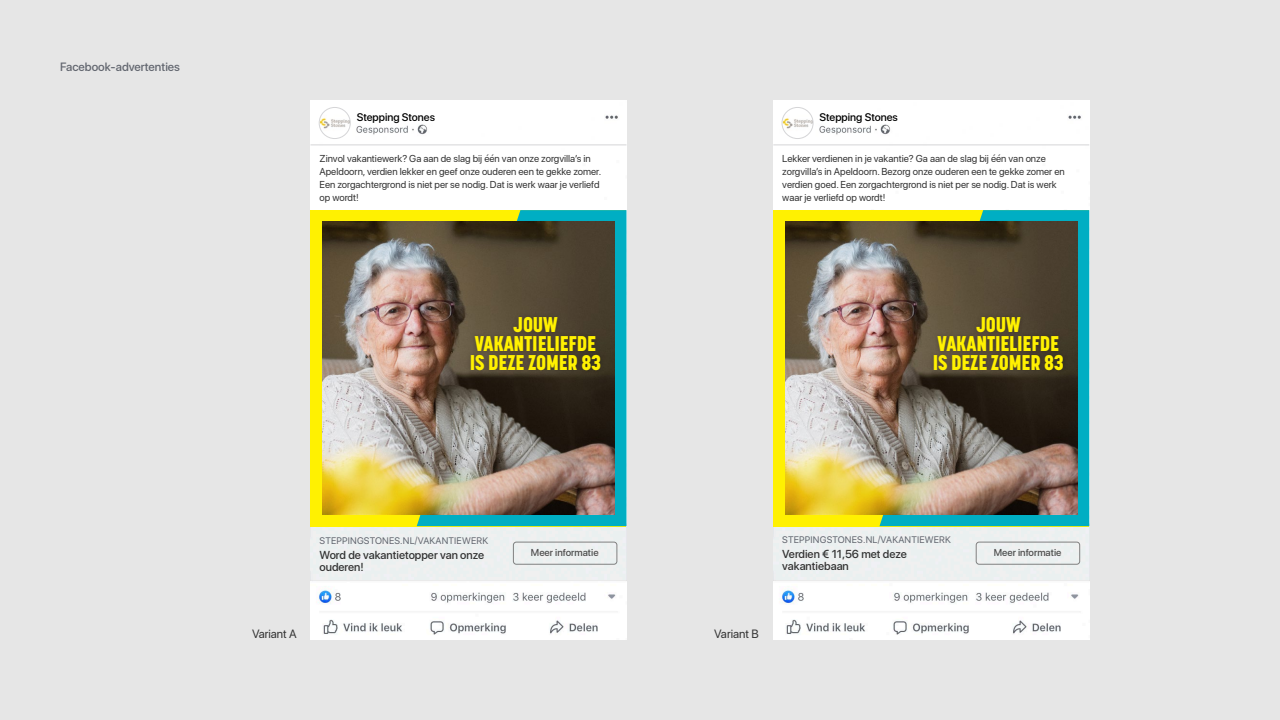
<style>
.page{position:relative;width:1280px;height:720px;background:#e6e6e6}
.page>*{position:absolute;margin:0;border:0;box-sizing:border-box;transform-origin:0 0}
.t1{font:800 21.2px/19.2px "Korolev Condensed";letter-spacing:-.01em;color:#fff101;text-align:center}
.t2{font:500 12px "SFUI Display";color:#62666f}
.t3{font:12px "SFUI Display";color:#333}
.t4{font:500 11.5px/12px "SFUI Display";color:#333}
.t5{font:500 11px "SFUI Display";color:#000}
.t6{font:10px/13px "SFUI Display";color:#333}
.t7{font:500 10px "SFUI Display";color:#4d4d4d}
.t8{font:9.5px "SFUI Display";letter-spacing:.02em;color:#62666f}
</style>
<div class="page">
<div style="left:310px;top:101px;width:316px;height:58px;background:#fff"></div>
<div style="left:773px;top:101px;width:316px;height:58px;background:#fff"></div>
<hr style="left:310px;top:144px;width:316px;height:1px;background:#d5d5d7">
<hr style="left:773px;top:144px;width:316px;height:1px;background:#d5d5d7">
<img style="left:310px;top:159px;width:316px;height:481px">
<img style="left:773px;top:159px;width:316px;height:481px">
<img style="left:319px;top:107px;width:31px;height:32px;border-radius:16px">
<div style="left:319px;top:107px;width:32px;height:32px;border:1px solid #d5d5d7;border-radius:50%"></div>
<img style="left:782px;top:107px;width:31px;height:32px;border-radius:16px">
<div style="left:782px;top:107px;width:32px;height:32px;border:1px solid #d5d5d7;border-radius:50%"></div>
<div style="left:513px;top:542px;width:104px;height:23px;border:1px solid #808080;border-radius:3px"></div>
<div style="left:976px;top:542px;width:104px;height:23px;border:1px solid #808080;border-radius:3px"></div>
<div style="left:310px;top:210px;width:316px;height:316px;background:#fff101"></div>
<svg style="left:417px;top:210px;width:210px;height:316px;background:#26b2a2"></svg>
<img style="left:322px;top:222px;width:293px;height:292px">
<div style="left:466px;top:312px;width:139px;height:63px;background:#231f20;opacity:.3"></div>
<div style="left:773px;top:210px;width:316px;height:316px;background:#fff101"></div>
<svg style="left:880px;top:210px;width:209px;height:316px;background:#27b2a1"></svg>
<img style="left:785px;top:222px;width:293px;height:292px">
<div style="left:929px;top:312px;width:139px;height:63px;background:#231f20;opacity:.3"></div>
<p class="t2" style="left:60px;top:58px;width:122px">Facebook-advertenties</p>
<p class="t5" style="left:357px;top:109px;width:80px">Stepping Stones</p>
<p class="t5" style="left:820px;top:109px;width:80px">Stepping Stones</p>
<p class="t6" style="left:320px;top:152px;width:283px">Zinvol vakantiewerk? Ga aan de slag bij één van onze zorgvilla’s in Apeldoorn, verdien lekker en geef onze ouderen een te gekke zomer.<br>Een zorgachtergrond is niet per se nodig. Dat is werk waar je verliefd op wordt!</p>
<p class="t6" style="left:782px;top:152px;width:284px">Lekker verdienen in je vakantie? Ga aan de slag bij één van onze zorgvilla’s in Apeldoorn. Bezorg onze ouderen een te gekke zomer en verdien goed. Een zorgachtergrond is niet per se nodig. Dat is werk waar je verliefd op wordt!</p>
<p class="t1" style="left:470px;top:315px;width:133px">JOUW<br>VAKANTIELIEFDE<br>IS DEZE ZOMER 83</p>
<p class="t1" style="left:933px;top:315px;width:133px">JOUW<br>VAKANTIELIEFDE<br>IS DEZE ZOMER 83</p>
<p class="t8" style="left:320px;top:533px;width:170px">STEPPINGSTONES.NL/VAKANTIEWERK</p>
<p class="t8" style="left:782px;top:533px;width:170px">STEPPINGSTONES.NL/VAKANTIEWERK</p>
<p class="t7" style="left:531px;top:545px;width:69px">Meer informatie</p>
<p class="t7" style="left:994px;top:545px;width:69px">Meer informatie</p>
<p class="t4" style="left:320px;top:549px;width:166px">Word de vakantietopper van onze ouderen!</p>
<p class="t4" style="left:782px;top:549px;width:126px">Verdien € 11,56 met deze vakantiebaan</p>
<p class="t3" style="left:252px;top:625px;width:46px">Variant A</p>
<p class="t3" style="left:714px;top:625px;width:46px">Variant B</p>
</div>
